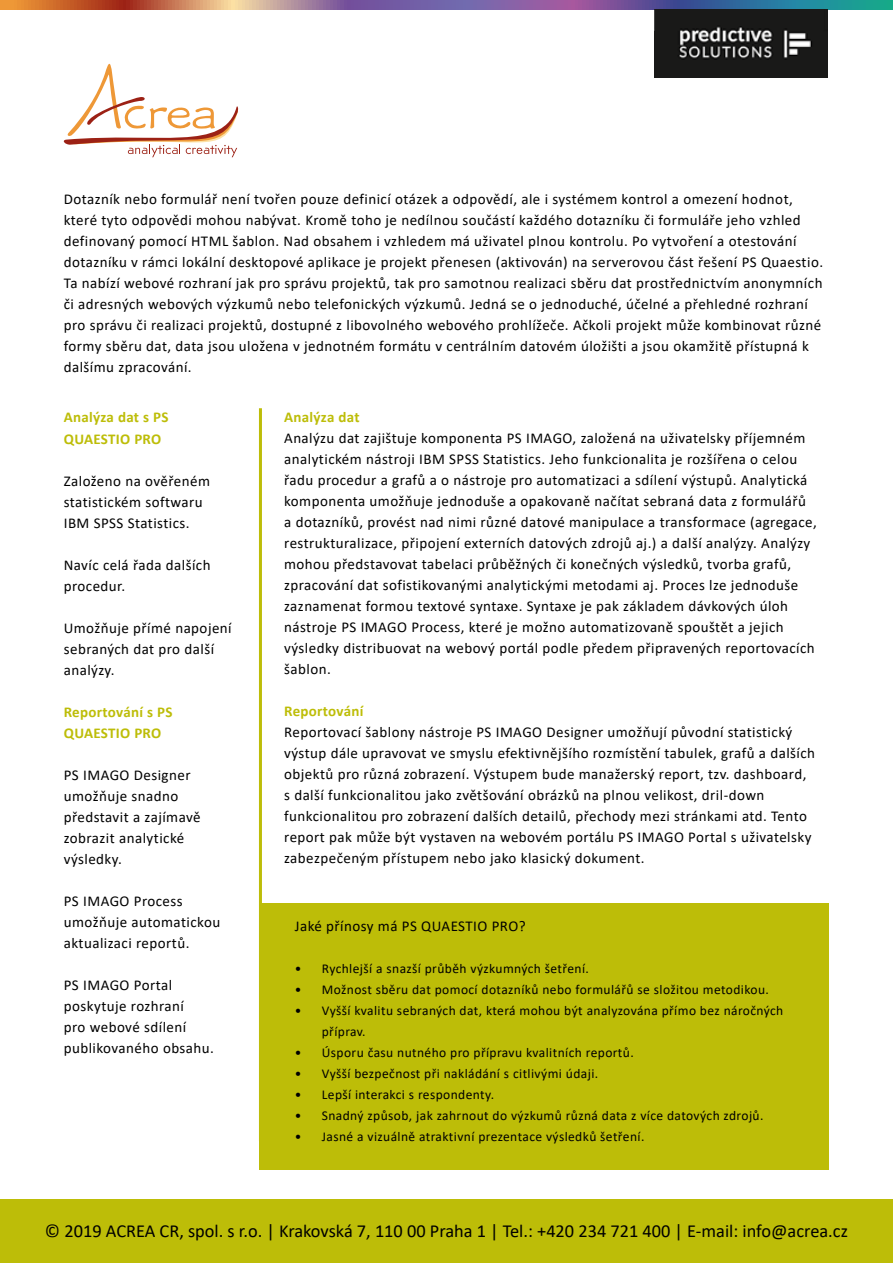
<style>
.page{position:relative;width:893px;height:1263px;background:#fff}
.page>*{position:absolute;margin:0;border:0;box-sizing:border-box;transform-origin:0 0}
.t1{font:18.3px "Calibri";color:#000}
.t2{font:15px/21px "Calibri";letter-spacing:.03em;color:#000}
.t3{font:700 15px/21.6px "Calibri";letter-spacing:.02em;color:#bdbd08}
.t4{font:13.5px/21px "Calibri";letter-spacing:.03em;color:#000}
</style>
<div class="page">
<div style="left:259px;top:902px;width:570px;height:267px;background:#bdbd08"></div>
<svg style="left:0;top:0;width:893px;height:9px;background:#827085"></svg>
<div style="left:0;top:1199px;width:893px;height:64px;background:#bdbd08"></div>
<img style="left:655px;top:9px;width:173px;height:69px">
<hr style="left:259px;top:408px;width:3px;height:733px;background:#bdbd08">
<svg style="left:63px;top:63px;width:176px;height:95px"></svg>
<p class="t2" style="left:64px;top:188px;width:761px">Dotazník nebo formulář není tvořen pouze definicí otázek a odpovědí, ale i systémem kontrol a omezení hodnot, které tyto odpovědi mohou nabývat. Kromě toho je nedílnou součástí každého dotazníku či formuláře jeho vzhled definovaný pomocí HTML šablon. Nad obsahem i vzhledem má uživatel plnou kontrolu. Po vytvoření a otestování dotazníku v rámci lokální desktopové aplikace je projekt přenesen (aktivován) na serverovou část řešení PS Quaestio.<br>Ta nabízí webové rozhraní jak pro správu projektů, tak pro samotnou realizaci sběru dat prostřednictvím anonymních či adresných webových výzkumů nebo telefonických výzkumů. Jedná se o jednoduché, účelné a přehledné rozhraní pro správu či realizaci projektů, dostupné z libovolného webového prohlížeče. Ačkoli projekt může kombinovat různé formy sběru dat, data jsou uložena v jednotném formátu v centrálním datovém úložišti a jsou okamžitě přístupná k dalšímu zpracování.</p>
<p class="t3" style="left:64px;top:406px;width:106px">Analýza dat s PS<br>QUAESTIO PRO</p>
<p class="t2" style="left:64px;top:470px;width:148px">Založeno na ověřeném statistickém softwaru<br>IBM SPSS Statistics.</p>
<p class="t2" style="left:64px;top:554px;width:148px">Navíc celá řada dalších procedur.</p>
<p class="t2" style="left:64px;top:617px;width:169px">Umožňuje přímé napojení sebraných dat pro další analýzy.</p>
<p class="t3" style="left:64px;top:701px;width:110px;line-height:21px">Reportování s PS<br>QUAESTIO PRO</p>
<p class="t2" style="left:64px;top:764px;width:138px">PS IMAGO Designer umožňuje snadno představit a zajímavě zobrazit analytické výsledky.</p>
<p class="t2" style="left:64px;top:890px;width:158px">PS IMAGO Process umožňuje automatickou aktualizaci reportů.</p>
<p class="t2" style="left:64px;top:974px;width:152px">PS IMAGO Portal poskytuje rozhraní<br>pro webové sdílení publikovaného obsahu.</p>
<p class="t3" style="left:284px;top:406px;width:77px">Analýza dat</p>
<p class="t2" style="left:284px;top:427px;width:534px">Analýzu dat zajištuje komponenta PS IMAGO, založená na uživatelsky příjemném analytickém nástroji IBM SPSS Statistics. Jeho funkcionalita je rozšířena o celou řadu procedur a grafů a o nástroje pro automatizaci a sdílení výstupů. Analytická komponenta umožňuje jednoduše a opakovaně načítat sebraná data z formulářů a dotazníků, provést nad nimi různé datové manipulace a transformace (agregace, restrukturalizace, připojení externích datových zdrojů aj.) a další analýzy. Analýzy mohou představovat tabelaci průběžných či konečných výsledků, tvorba grafů, zpracování dat sofistikovanými analytickými metodami aj. Proces lze jednoduše zaznamenat formou textové syntaxe. Syntaxe je pak základem dávkových úloh nástroje PS IMAGO Process, které je možno automatizovaně spouštět a jejich výsledky distribuovat na webový portál podle předem připravených reportovacích šablon.</p>
<p class="t3" style="left:284px;top:700px;width:81px">Reportování</p>
<p class="t2" style="left:284px;top:721px;width:532px">Reportovací šablony nástroje PS IMAGO Designer umožňují původní statistický výstup dále upravovat ve smyslu efektivnějšího rozmístění tabulek, grafů a dalších objektů pro různá zobrazení. Výstupem bude manažerský report, tzv. dashboard, s další funkcionalitou jako zvětšování obrázků na plnou velikost, dril-down funkcionalitou pro zobrazení dalších detailů, přechody mezi stránkami atd. Tento report pak může být vystaven na webovém portálu PS IMAGO Portal s uživatelsky zabezpečeným přístupem nebo jako klasický dokument.</p>
<p class="t2" style="left:295px;top:915px;width:232px">Jaké přínosy má PS QUAESTIO PRO?</p>
<p class="t4" style="left:295px;top:958px;width:296px">• Rychlejší a snazší průběh výzkumných šetření.</p>
<p class="t4" style="left:295px;top:979px;width:476px">• Možnost sběru dat pomocí dotazníků nebo formulářů se složitou metodikou.</p>
<p class="t4" style="left:322px;top:1000px;width:463px;text-indent:-27px">• Vyšší kvalitu sebraných dat, která mohou být analyzována přímo bez náročných příprav.</p>
<p class="t4" style="left:295px;top:1042px;width:340px">• Úsporu času nutného pro přípravu kvalitních reportů.</p>
<p class="t4" style="left:295px;top:1063px;width:305px">• Vyšší bezpečnost při nakládání s citlivými údaji.</p>
<p class="t4" style="left:295px;top:1084px;width:201px">• Lepší interakci s respondenty.</p>
<p class="t4" style="left:295px;top:1105px;width:470px">• Snadný způsob, jak zahrnout do výzkumů různá data z více datových zdrojů.</p>
<p class="t4" style="left:295px;top:1126px;width:351px">• Jasné a vizuálně atraktivní prezentace výsledků šetření.</p>
<p class="t1" style="left:45px;top:1218px;width:804px">© 2019 ACREA CR, spol. s r.o. | Krakovská 7, 110 00 Praha 1 | Tel.: +420 234 721 400 | E-mail: info@acrea.cz</p>
</div>
